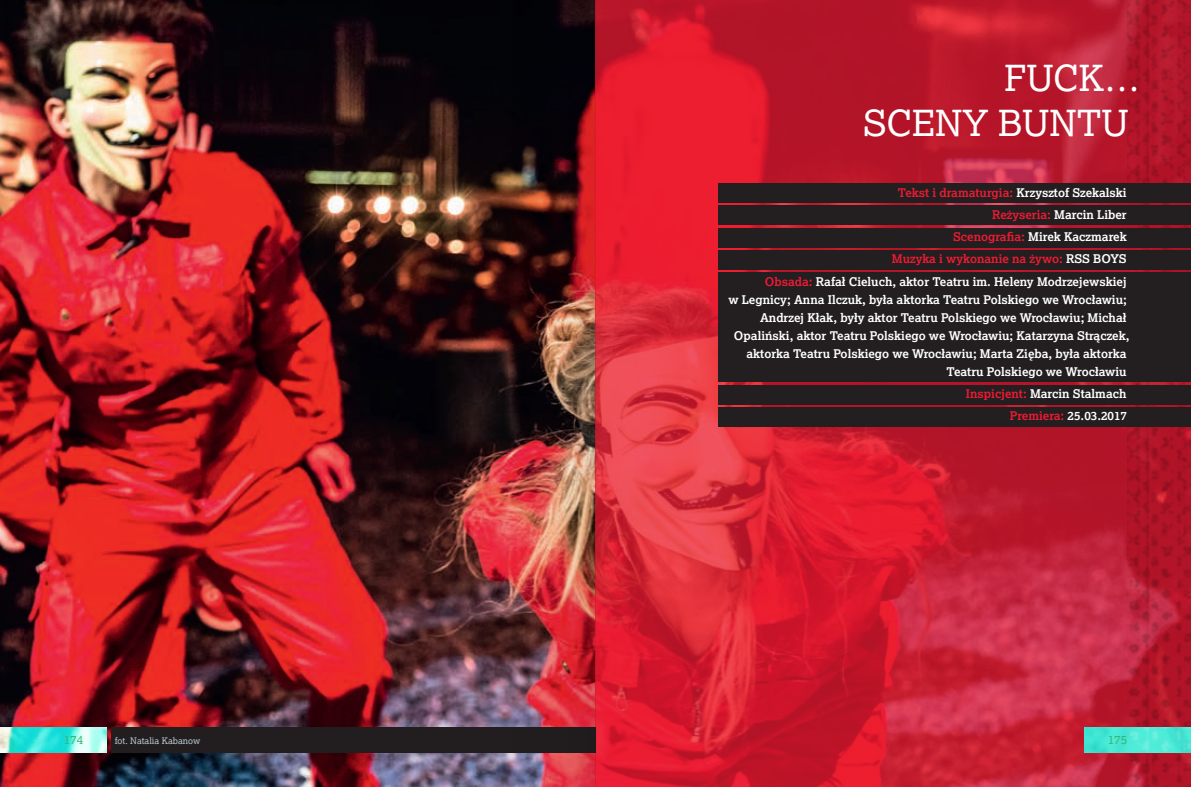
<style>
.page{position:relative;width:1191px;height:787px;background:#fff}
.page>*{position:absolute;margin:0;border:0;box-sizing:border-box;transform-origin:0 0}
.t1{font:36px/45px "Lexia";color:#fff}
.t2{font:700 12px/22.2px "Lexia";color:#fff;text-align:right}
.t3{font:12px "Lexia";color:#33b777}
.t4{font:9px "Lexia";color:#bacad2}
.s1{color:#ed1a33}
</style>
<div class="page">
<img style="left:0;top:0;width:493px;height:787px">
<svg style="left:595px;top:0;width:532px;height:787px;background:#ce2134"></svg>
<img style="left:1127px;top:0;width:64px;height:787px">
<div style="left:719px;top:183px;width:472px;height:20px;background:#231f20"></div>
<div style="left:719px;top:205px;width:472px;height:20px;background:#231f20"></div>
<div style="left:719px;top:228px;width:472px;height:19px;background:#231f20"></div>
<div style="left:719px;top:250px;width:472px;height:20px;background:#231f20"></div>
<div style="left:719px;top:272px;width:472px;height:110px;background:#231f20"></div>
<div style="left:719px;top:384px;width:472px;height:20px;background:#231f20"></div>
<div style="left:719px;top:407px;width:472px;height:19px;background:#231f20"></div>
<div style="left:111px;top:727px;width:484px;height:26px;background:#221e20"></div>
<svg style="left:0;top:727px;width:106px;height:26px;background:#69ebe2"></svg>
<svg style="left:1084px;top:727px;width:107px;height:26px;background:#4ae7d5"></svg>
<img style="left:493px;top:0;width:102px;height:787px">
<h1 class="t1" style="left:863px;top:55px;width:278px;text-indent:141px">FUCK…<br>SCENY BUNTU</h1>
<p class="t2" style="left:765px;top:181px;width:363px"><span class="s1">Tekst i dramaturgia:</span> Krzysztof Szekalski<br><span class="s1">Reżyseria:</span> Marcin Liber<br><span class="s1">Scenografia:</span> Mirek Kaczmarek<br><span class="s1">Muzyka i wykonanie na żywo:</span> RSS BOYS<br><span class="s1">Obsada:</span> Rafał Cieluch, aktor Teatru im. Heleny Modrzejewskiej</p>
<p class="t2" style="left:728px;top:290px;width:403px;line-height:18px">w Legnicy; Anna Ilczuk, była aktorka Teatru Polskiego we Wrocławiu; Andrzej Kłak, były aktor Teatru Polskiego we Wrocławiu; Michał Opaliński, aktor Teatru Polskiego we Wrocławiu; Katarzyna Strączek, aktorka Teatru Polskiego we Wrocławiu; Marta Zięba, była aktorka Teatru Polskiego we Wrocławiu</p>
<p class="t2" style="left:966px;top:382px;width:163px"><span class="s1">Inspicjent:</span> Marcin Stalmach<br><span class="s1">Premiera:</span> 25.03.2017</p>
<p class="t3" style="left:64px;top:732px;width:21px">174</p>
<p class="t4" style="left:115px;top:734px;width:87px">fot. Natalia Kabanow</p>
<p class="t3" style="left:1107px;top:732px;width:21px">175</p>
</div>
